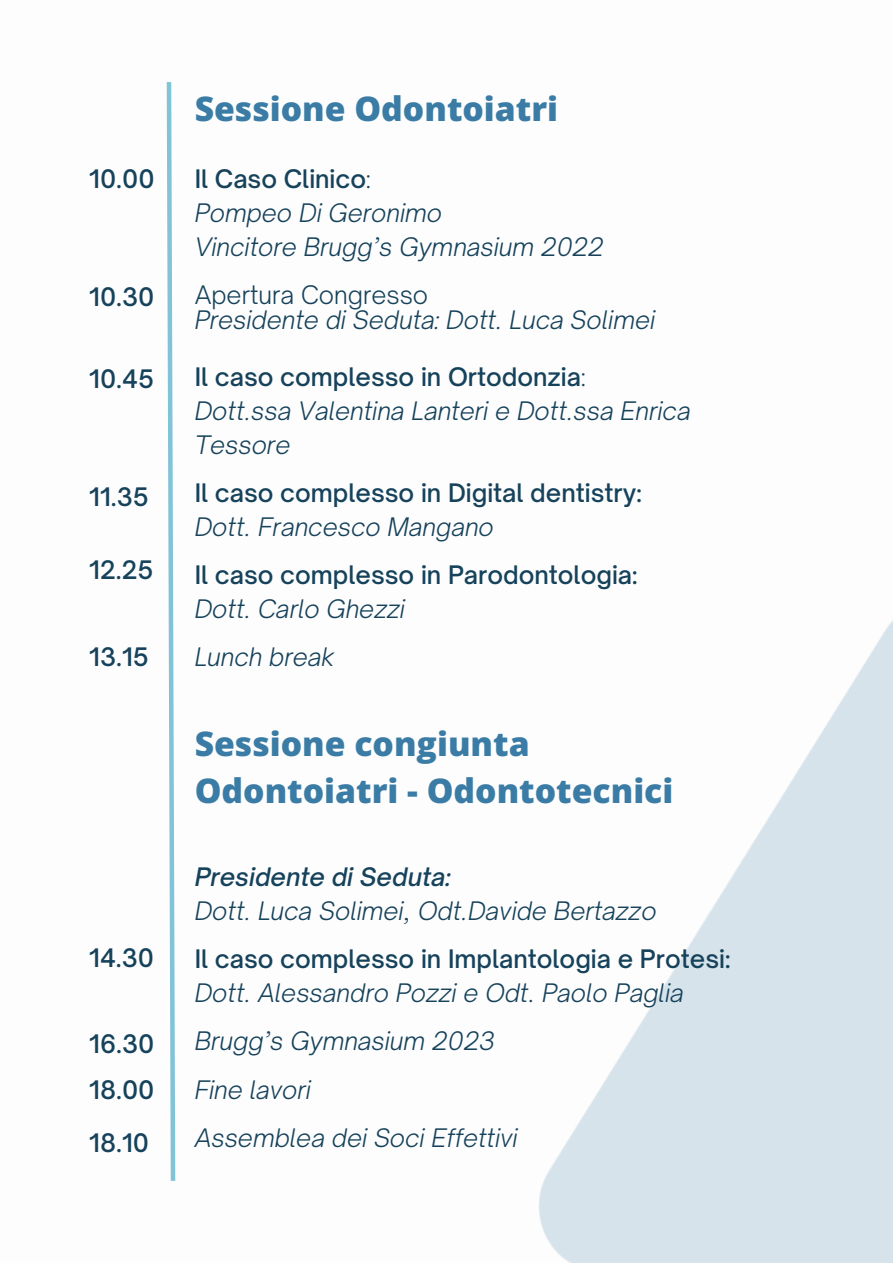
<style>
.page{position:relative;width:893px;height:1264px;background:#fff}
.page>*{position:absolute;margin:0;border:0;box-sizing:border-box;transform-origin:0 0}
.t1{font:800 33.75px "Open Sans";color:#3a7ca5}
.t2{font:italic 300 24.45px/33.8px "Open Sauce One";color:#16425b}
.t3{font:500 24.45px "Open Sauce One";color:#16425b}
.t4{font:italic 500 24.45px "Open Sauce One";color:#16425b}
.t5{font:300 24.45px "Open Sauce One";color:#16425b}
.s1{font-weight:300}
</style>
<div class="page">
<img style="left:538px;top:622px;width:354px;height:640px">
<svg style="left:166px;top:82px;width:10px;height:1099px"></svg>
<p class="t3" style="left:89px;top:164px;width:67px">10.00</p>
<p class="t3" style="left:89px;top:282px;width:67px">10.30</p>
<p class="t3" style="left:89px;top:363px;width:66px">10.45</p>
<p class="t3" style="left:89px;top:481px;width:61px">11.35</p>
<p class="t3" style="left:89px;top:555px;width:66px">12.25</p>
<p class="t3" style="left:89px;top:642px;width:61px">13.15</p>
<p class="t3" style="left:89px;top:943px;width:66px">14.30</p>
<p class="t3" style="left:89px;top:1028px;width:67px">16.30</p>
<p class="t3" style="left:89px;top:1074px;width:67px">18.00</p>
<p class="t3" style="left:89px;top:1127px;width:61px">18.10</p>
<p class="t1" style="left:195px;top:85px;width:365px">Sessione Odontoiatri</p>
<p class="t3" style="left:195px;top:164px;width:177px">Il Caso Clinico<span class="s1">:</span></p>
<p class="t2" style="left:195px;top:196px;width:249px">Pompeo Di Geronimo</p>
<p class="t2" style="left:195px;top:229px;width:411px">Vincitore Brugg’s Gymnasium 2022</p>
<p class="t5" style="left:195px;top:279px;width:235px">Apertura Congresso</p>
<p class="t2" style="left:195px;top:302px;width:462px">Presidente di Seduta: Dott. Luca Solimei</p>
<p class="t3" style="left:195px;top:361px;width:392px">Il caso complesso in Ortodonzia<span class="s1">:</span></p>
<p class="t2" style="left:195px;top:393px;width:497px">Dott.ssa Valentina Lanteri e Dott.ssa Enrica<br>Tessore</p>
<p class="t3" style="left:195px;top:477px;width:448px">Il caso complesso in Digital dentistry:</p>
<p class="t2" style="left:195px;top:509px;width:301px">Dott. Francesco Mangano</p>
<p class="t3" style="left:195px;top:559px;width:444px">Il caso complesso in Parodontologia:</p>
<p class="t2" style="left:195px;top:591px;width:212px">Dott. Carlo Ghezzi</p>
<p class="t2" style="left:195px;top:640px;width:141px">Lunch break</p>
<p class="t1" style="left:195px;top:720px;width:336px">Sessione congiunta</p>
<p class="t1" style="left:195px;top:767px;width:480px">Odontoiatri - Odontotecnici</p>
<p class="t4" style="left:195px;top:861px;width:258px">Presidente di Seduta:</p>
<p class="t2" style="left:195px;top:893px;width:463px">Dott. Luca Solimei, Odt.Davide Bertazzo</p>
<p class="t3" style="left:195px;top:943px;width:537px">Il caso complesso in Implantologia e Protesi:</p>
<p class="t2" style="left:195px;top:975px;width:490px">Dott. Alessandro Pozzi e Odt. Paolo Paglia</p>
<p class="t2" style="left:195px;top:1024px;width:302px">Brugg’s Gymnasium 2023</p>
<p class="t2" style="left:195px;top:1072px;width:118px">Fine lavori</p>
<p class="t2" style="left:195px;top:1120px;width:324px">Assemblea dei Soci Effettivi</p>
</div>
